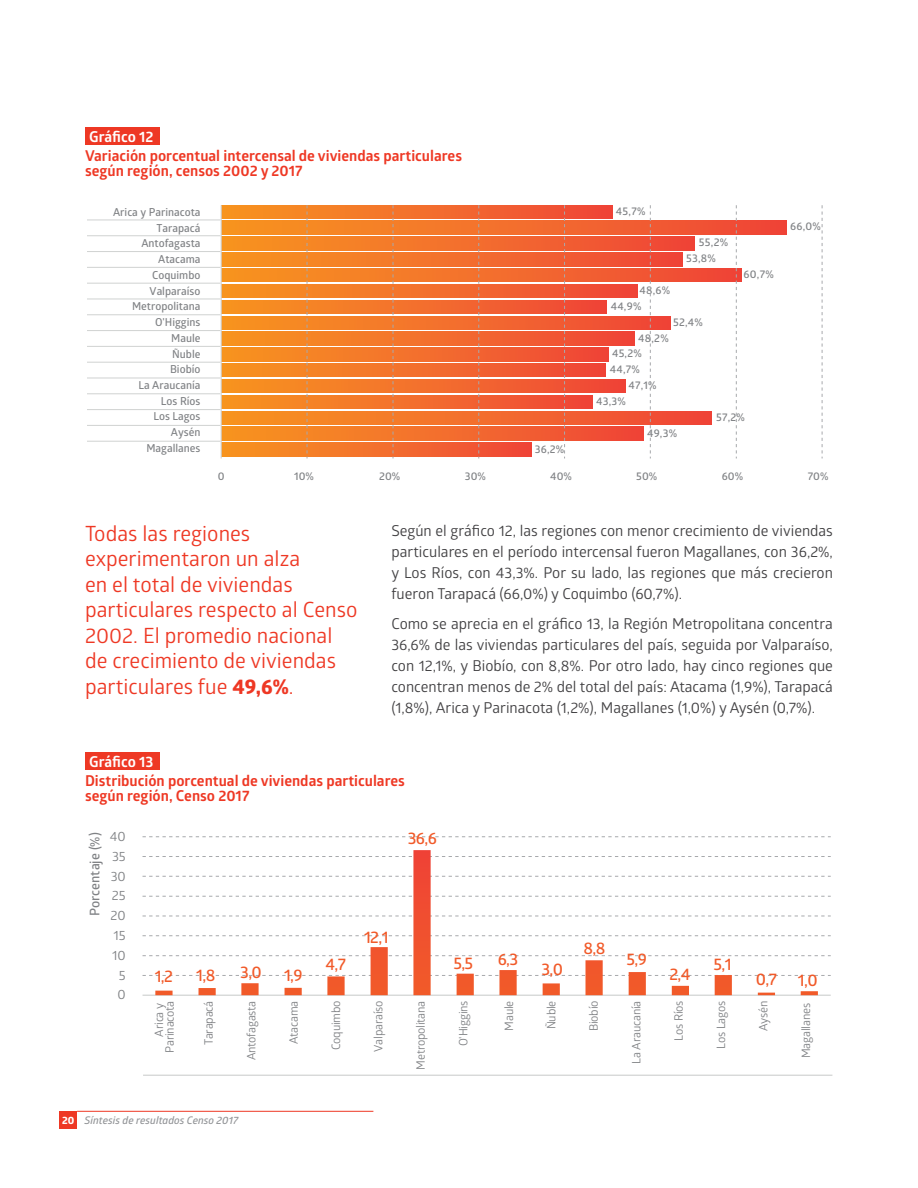
<style>
.page{position:relative;width:918px;height:1188px;background:#fff}
.page>*{position:absolute;margin:0;border:0;box-sizing:border-box;transform-origin:0 0}
.t1{font:21px/25.5px "Glober";color:#ee3824}
.t2{font:600 16.65px "Glober";color:#f15a29}
.t3{font:15px/21px "Glober";color:#414042;text-align:justify}
.t4{font:700 15px/15px "Glober";color:#ee3824}
.t5{font:700 15px "Glober";letter-spacing:-.005em;color:#fff}
.t6{font:13.35px "Glober";color:#808285}
.t7{font:600 13.35px "Glober";letter-spacing:.005em;color:#808285}
.t8{font:11.7px/10.6px "Glober";letter-spacing:-.02em;color:#808285;text-align:right}
.t9{font:600 10.95px/15.8px "Glober";color:#808285}
.t10{font:italic 600 10.5px "Glober";color:#939598}
.s1{font-family:"Globerx";font-weight:700}
.s2{font-family:"Globerx";font-weight:700;font-style:normal;color:#fff}
</style>
<div class="page">
<hr style="left:77px;top:1111px;width:296px;height:1px;background:#ee3824">
<div style="left:59px;top:1111px;width:18px;height:18px;background:#ee3824"></div>
<svg style="left:222px;top:205px;width:391px;height:14px;background:#f26e2c"></svg>
<svg style="left:222px;top:221px;width:565px;height:13px;background:#f26e2c"></svg>
<svg style="left:222px;top:237px;width:473px;height:13px;background:#f26e2c"></svg>
<svg style="left:222px;top:253px;width:460px;height:13px;background:#f26e2c"></svg>
<svg style="left:222px;top:269px;width:519px;height:13px;background:#f26e2c"></svg>
<svg style="left:222px;top:284px;width:416px;height:14px;background:#f26e2c"></svg>
<svg style="left:222px;top:300px;width:385px;height:14px;background:#f26e2c"></svg>
<svg style="left:222px;top:316px;width:448px;height:13px;background:#f26e2c"></svg>
<svg style="left:222px;top:332px;width:412px;height:13px;background:#f26e2c"></svg>
<svg style="left:222px;top:348px;width:387px;height:13px;background:#f26e2c"></svg>
<svg style="left:222px;top:364px;width:383px;height:13px;background:#f26e2c"></svg>
<svg style="left:222px;top:379px;width:403px;height:14px;background:#f26e2c"></svg>
<svg style="left:222px;top:395px;width:370px;height:14px;background:#f26e2c"></svg>
<svg style="left:222px;top:411px;width:490px;height:13px;background:#f26e2c"></svg>
<svg style="left:222px;top:427px;width:422px;height:13px;background:#f26e2c"></svg>
<svg style="left:222px;top:443px;width:310px;height:13px;background:#f26e2c"></svg>
<hr style="left:221px;top:205px;width:1px;height:253px;background:#d0d2d1">
<svg style="left:822px;top:205px;width:1px;height:253px"></svg>
<svg style="left:736px;top:205px;width:1px;height:253px"></svg>
<svg style="left:650px;top:205px;width:1px;height:253px"></svg>
<svg style="left:564px;top:205px;width:1px;height:253px"></svg>
<svg style="left:478px;top:205px;width:1px;height:253px"></svg>
<svg style="left:393px;top:205px;width:1px;height:253px"></svg>
<svg style="left:307px;top:205px;width:1px;height:253px"></svg>
<hr style="left:87px;top:220px;width:133px;height:1px;background:#d0d2d1">
<hr style="left:87px;top:235px;width:133px;height:1px;background:#d0d2d1">
<hr style="left:87px;top:251px;width:133px;height:1px;background:#d0d2d1">
<hr style="left:87px;top:267px;width:133px;height:1px;background:#d0d2d1">
<hr style="left:87px;top:283px;width:133px;height:1px;background:#d0d2d1">
<hr style="left:87px;top:299px;width:133px;height:1px;background:#d0d2d1">
<hr style="left:87px;top:314px;width:133px;height:1px;background:#d0d2d1">
<hr style="left:87px;top:330px;width:133px;height:1px;background:#d0d2d1">
<hr style="left:87px;top:346px;width:133px;height:1px;background:#d0d2d1">
<hr style="left:87px;top:362px;width:133px;height:1px;background:#d0d2d1">
<hr style="left:87px;top:378px;width:133px;height:1px;background:#d0d2d1">
<hr style="left:87px;top:393px;width:133px;height:1px;background:#d0d2d1">
<hr style="left:87px;top:409px;width:133px;height:1px;background:#d0d2d1">
<hr style="left:87px;top:425px;width:133px;height:1px;background:#d0d2d1">
<hr style="left:87px;top:441px;width:133px;height:1px;background:#d0d2d1">
<svg style="left:143px;top:975px;width:688px;height:1px"></svg>
<svg style="left:143px;top:955px;width:688px;height:1px"></svg>
<svg style="left:143px;top:935px;width:688px;height:1px"></svg>
<svg style="left:143px;top:916px;width:688px;height:1px"></svg>
<svg style="left:143px;top:896px;width:688px;height:1px"></svg>
<svg style="left:143px;top:876px;width:688px;height:1px"></svg>
<svg style="left:143px;top:856px;width:688px;height:1px"></svg>
<svg style="left:143px;top:836px;width:688px;height:1px"></svg>
<hr style="left:143px;top:995px;width:688px;height:1px;background:#d0d2d1">
<svg style="left:155px;top:850px;width:663px;height:145px"></svg>
<hr style="left:143px;top:1075px;width:689px;height:1px;background:#d0d2d1">
<div style="left:85px;top:128px;width:74px;height:17px;background:#ee3824"></div>
<div style="left:85px;top:753px;width:74px;height:17px;background:#ee3824"></div>
<p class="t5" style="left:89px;top:126px;width:66px">Gráfico 12</p>
<p class="t4" style="left:85px;top:148px;width:379px">Variación porcentual intercensal de viviendas particulares según región, censos 2002 y 2017</p>
<p class="t9" style="left:113px;top:204px;width:89px;text-align:right">Arica y Parinacota<br>Tarapacá<br>Antofagasta<br>Atacama<br>Coquimbo<br>Valparaíso<br>Metropolitana<br>O'Higgins<br>Maule<br>Ñuble<br>Biobío<br>La Araucanía<br>Los Ríos<br>Los Lagos<br>Aysén<br>Magallanes</p>
<p class="t9" style="left:616px;top:202px;width:31px">45,7%</p>
<p class="t9" style="left:686px;top:234px;width:44px;text-indent:13px">55,2%<br>53,8%</p>
<p class="t9" style="left:744px;top:266px;width:32px">60,7%</p>
<p class="t9" style="left:611px;top:282px;width:61px;text-indent:29px">48,6%<br>44,9%</p>
<p class="t9" style="left:673px;top:314px;width:31px">52,4%</p>
<p class="t9" style="left:610px;top:329px;width:60px;text-indent:28px">48,2%<br>45,2%<br>44,7%</p>
<p class="t9" style="left:628px;top:377px;width:30px">47,1%</p>
<p class="t9" style="left:596px;top:393px;width:31px">43,3%</p>
<p class="t9" style="left:716px;top:409px;width:30px">57,2%</p>
<p class="t9" style="left:647px;top:425px;width:32px">49,3%</p>
<p class="t9" style="left:535px;top:441px;width:31px">36,2%</p>
<p class="t9" style="left:790px;top:218px;width:32px">66,0%</p>
<p class="t9" style="left:218px;top:468px;width:8px">0</p>
<p class="t9" style="left:294px;top:468px;width:21px">10%</p>
<p class="t9" style="left:379px;top:468px;width:23px">20%</p>
<p class="t9" style="left:465px;top:468px;width:22px">30%</p>
<p class="t9" style="left:550px;top:468px;width:23px">40%</p>
<p class="t9" style="left:636px;top:468px;width:22px">50%</p>
<p class="t9" style="left:722px;top:468px;width:23px">60%</p>
<p class="t9" style="left:808px;top:468px;width:22px">70%</p>
<h1 class="t1" style="left:85px;top:520px;width:274px">Todas las regiones experimentaron un alza<br>en el total de viviendas particulares respecto al Censo<br>2002. El promedio nacional de crecimiento de viviendas particulares fue <span class="s1">49,6%</span>.</h1>
<p class="t3" style="left:391px;top:520px;width:443px">Según el gráfico 12, las regiones con menor crecimiento de viviendas particulares en el período intercensal fueron Magallanes, con 36,2%, y Los Ríos, con 43,3%. Por su lado, las regiones que más crecieron fueron Tarapacá (66,0%) y Coquimbo (60,7%).</p>
<p class="t3" style="left:391px;top:612px;width:443px">Como se aprecia en el gráfico 13, la Región Metropolitana concentra 36,6% de las viviendas particulares del país, seguida por Valparaíso, con 12,1%, y Biobío, con 8,8%. Por otro lado, hay cinco regiones que concentran menos de 2% del total del país: Atacama (1,9%), Tarapacá (1,8%), Arica y Parinacota (1,2%), Magallanes (1,0%) y Aysén (0,7%).</p>
<p class="t5" style="left:89px;top:751px;width:66px">Gráfico 13</p>
<p class="t4" style="left:85px;top:773px;width:321px">Distribución porcentual de viviendas particulares según región, Censo 2017</p>
<p class="t6" style="left:110px;top:827px;width:17px">40</p>
<p class="t7" style="left:86px;top:916px;width:85px;rotate:-90deg">Porcentaje (%)</p>
<p class="t6" style="left:112px;top:847px;width:15px">35</p>
<p class="t6" style="left:111px;top:866px;width:17px">30</p>
<p class="t6" style="left:112px;top:886px;width:15px">25</p>
<p class="t6" style="left:111px;top:906px;width:17px">20</p>
<p class="t6" style="left:114px;top:926px;width:14px">15</p>
<p class="t6" style="left:112px;top:946px;width:15px">10</p>
<p class="t6" style="left:119px;top:966px;width:8px">5</p>
<p class="t6" style="left:118px;top:985px;width:10px">0</p>
<p class="t2" style="left:408px;top:826px;width:31px">36,6</p>
<p class="t2" style="left:155px;top:965px;width:20px">1,2</p>
<p class="t2" style="left:196px;top:963px;width:21px">1,8</p>
<p class="t2" style="left:240px;top:960px;width:23px">3,0</p>
<p class="t2" style="left:284px;top:964px;width:20px">1,9</p>
<p class="t2" style="left:326px;top:952px;width:22px">4,7</p>
<p class="t2" style="left:364px;top:925px;width:26px">12,1</p>
<p class="t2" style="left:453px;top:952px;width:21px">5,5</p>
<p class="t2" style="left:498px;top:947px;width:22px">6,3</p>
<p class="t2" style="left:541px;top:957px;width:23px">3,0</p>
<p class="t2" style="left:583px;top:937px;width:23px">8,8</p>
<p class="t2" style="left:627px;top:947px;width:22px">5,9</p>
<p class="t2" style="left:669px;top:962px;width:23px">2,4</p>
<p class="t2" style="left:714px;top:953px;width:20px">5,1</p>
<p class="t2" style="left:756px;top:968px;width:23px">0,7</p>
<p class="t2" style="left:798px;top:968px;width:21px">1,0</p>
<p class="t8" style="left:153px;top:1053px;width:54px;rotate:-90deg">Arica y<br>Parinacota</p>
<p class="t8" style="left:203px;top:1045px;width:46px;rotate:-90deg">Tarapacá</p>
<p class="t8" style="left:245px;top:1060px;width:61px;rotate:-90deg">Antofagasta</p>
<p class="t8" style="left:288px;top:1044px;width:45px;rotate:-90deg">Atacama</p>
<p class="t8" style="left:330px;top:1050px;width:51px;rotate:-90deg">Coquimbo</p>
<p class="t8" style="left:373px;top:1052px;width:53px;rotate:-90deg">Valparaíso</p>
<p class="t8" style="left:415px;top:1070px;width:71px;rotate:-90deg">Metropolitana</p>
<p class="t8" style="left:457px;top:1046px;width:47px;rotate:-90deg">O'Higgins</p>
<p class="t8" style="left:503px;top:1031px;width:31px;rotate:-90deg">Maule</p>
<p class="t8" style="left:546px;top:1029px;width:30px;rotate:-90deg">Ñuble</p>
<p class="t8" style="left:588px;top:1031px;width:32px;rotate:-90deg">Biobío</p>
<p class="t8" style="left:630px;top:1064px;width:64px;rotate:-90deg">La Araucanía</p>
<p class="t8" style="left:673px;top:1041px;width:42px;rotate:-90deg">Los Ríos</p>
<p class="t8" style="left:715px;top:1049px;width:49px;rotate:-90deg">Los Lagos</p>
<p class="t8" style="left:758px;top:1031px;width:32px;rotate:-90deg">Aysén</p>
<p class="t8" style="left:800px;top:1058px;width:56px;rotate:-90deg">Magallanes</p>
<p class="t10" style="left:62px;top:1113px;width:178px"><span class="s2">20</span> Síntesis de resultados Censo 2017</p>
</div>
